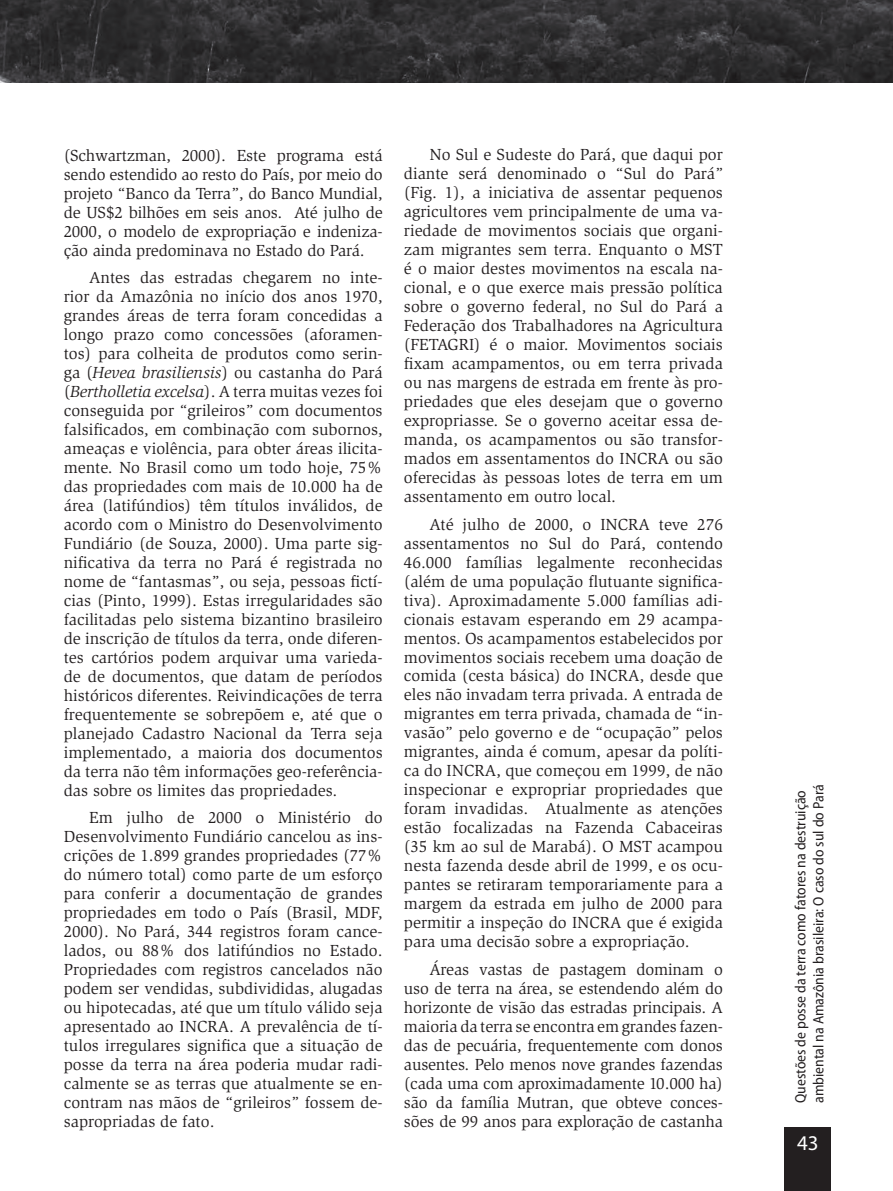
<style>
.page{position:relative;width:893px;height:1191px;background:#fff}
.page>*{position:absolute;margin:0;border:0;box-sizing:border-box;transform-origin:0 0}
.t1{font:21px "Myriad Pro";color:#fff}
._05_texto{font:16.5px/19px "Slimbach Std";color:#231f20;text-align:justify}
.t2{font:semi-condensed 15px/18px "Myriad Pro";color:#231f20}
.s1{font-style:italic}
</style>
<div class="page">
<svg style="left:0;top:0;width:893px;height:83px;background:#313031"></svg>
<div style="left:784px;top:1127px;width:47px;height:64px;background:#231f20"></div>
<p class="_05_texto" style="left:64px;top:146px;width:320px">(Schwartzman, 2000). Este programa está sendo estendido ao resto do País, por meio do projeto “Banco da Terra”, do Banco Mundial, de US$2 bilhões em seis anos. Até julho de 2000, o modelo de expropriação e indeniza&shy;ção ainda predominava no Estado do Pará.</p>
<p class="_05_texto" style="left:64px;top:268px;width:320px;text-indent:26px">Antes das estradas chegarem no inte&shy;rior da Amazônia no início dos anos 1970, grandes áreas de terra foram concedidas a longo prazo como concessões (aforamen&shy;tos) para colheita de produtos como serin&shy;ga (<span class="s1">Hevea brasiliensis</span>) ou castanha do Pará (<span class="s1">Bertholletia excelsa</span>). A terra muitas vezes foi conseguida por “grileiros” com documentos falsificados, em combinação com subornos, ameaças e violência, para obter áreas ilicita&shy;mente. No Brasil como um todo hoje, 75% das propriedades com mais de 10.000 ha de área (latifúndios) têm títulos inválidos, de acordo com o Ministro do Desenvolvimento Fundiário (de Souza, 2000). Uma parte sig&shy;nificativa da terra no Pará é registrada no nome de “fantasmas”, ou seja, pessoas fictí&shy;cias (Pinto, 1999). Estas irregularidades são facilitadas pelo sistema bizantino brasileiro de inscrição de títulos da terra, onde diferen&shy;tes cartórios podem arquivar uma varieda&shy;de de documentos, que datam de períodos históricos diferentes. Reivindicações de terra frequentemente se sobrepõem e, até que o planejado Cadastro Nacional da Terra seja implementado, a maioria dos documentos da terra não têm informações geo-referência&shy;das sobre os limites das propriedades.</p>
<p class="_05_texto" style="left:64px;top:808px;width:320px;text-indent:26px">Em julho de 2000 o Ministério do Desenvolvimento Fundiário cancelou as ins&shy;crições de 1.899 grandes propriedades (77% do número total) como parte de um esforço para conferir a documentação de grandes propriedades em todo o País (Brasil, MDF, 2000). No Pará, 344 registros foram cance&shy;lados, ou 88% dos latifúndios no Estado.<br>Propriedades com registros cancelados não podem ser vendidas, subdivididas, alugadas ou hipotecadas, até que um título válido seja apresentado ao INCRA. A prevalência de tí&shy;tulos irregulares significa que a situação de posse da terra na área poderia mudar radi&shy;calmente se as terras que atualmente se en&shy;contram nas mãos de “grileiros” fossem de&shy;sapropriadas de fato.</p>
<p class="_05_texto" style="left:404px;top:146px;width:320px;text-indent:26px">No Sul e Sudeste do Pará, que daqui por diante será denominado o “Sul do Pará” (Fig. 1), a iniciativa de assentar pequenos agricultores vem principalmente de uma va&shy;riedade de movimentos sociais que organi&shy;zam migrantes sem terra. Enquanto o MST é o maior destes movimentos na escala na&shy;cional, e o que exerce mais pressão política sobre o governo federal, no Sul do Pará a Federação dos Trabalhadores na Agricultura (FETAGRI) é o maior. Movimentos sociais fixam acampamentos, ou em terra privada ou nas margens de estrada em frente às pro&shy;priedades que eles desejam que o governo expropriasse. Se o governo aceitar essa de&shy;manda, os acampamentos ou são transfor&shy;mados em assentamentos do INCRA ou são oferecidas às pessoas lotes de terra em um assentamento em outro local.</p>
<p class="_05_texto" style="left:404px;top:515px;width:320px;text-indent:26px">Até julho de 2000, o INCRA teve 276 assentamentos no Sul do Pará, contendo 46.000 famílias legalmente reconhecidas (além de uma população flutuante significa&shy;tiva). Aproximadamente 5.000 famílias adi&shy;cionais estavam esperando em 29 acampa&shy;mentos. Os acampamentos estabelecidos por movimentos sociais recebem uma doação de comida (cesta básica) do INCRA, desde que eles não invadam terra privada. A entrada de migrantes em terra privada, chamada de “in&shy;vasão” pelo governo e de “ocupação” pelos migrantes, ainda é comum, apesar da políti&shy;ca do INCRA, que começou em 1999, de não inspecionar e expropriar propriedades que foram invadidas. Atualmente as atenções estão focalizadas na Fazenda Cabaceiras (35 km ao sul de Marabá). O MST acampou nesta fazenda desde abril de 1999, e os ocu&shy;pantes se retiraram temporariamente para a margem da estrada em julho de 2000 para permitir a inspeção do INCRA que é exigida para uma decisão sobre a expropriação.</p>
<p class="_05_texto" style="left:404px;top:959px;width:320px;text-indent:26px">Áreas vastas de pastagem dominam o uso de terra na área, se estendendo além do horizonte de visão das estradas principais. A maioria da terra se encontra em grandes fazen&shy;das de pecuária, frequentemente com donos ausentes. Pelo menos nove grandes fazendas (cada uma com aproximadamente 10.000 ha) são da família Mutran, que obteve conces&shy;sões de 99 anos para exploração de castanha</p>
<p class="t2" style="left:791px;top:1103px;width:320px;rotate:-90deg">Questões de posse da terra como fatores na destruição ambiental na Amazônia brasileira: O caso do sul do Pará</p>
<p class="t1" style="left:797px;top:1130px;width:23px">43</p>
</div>
